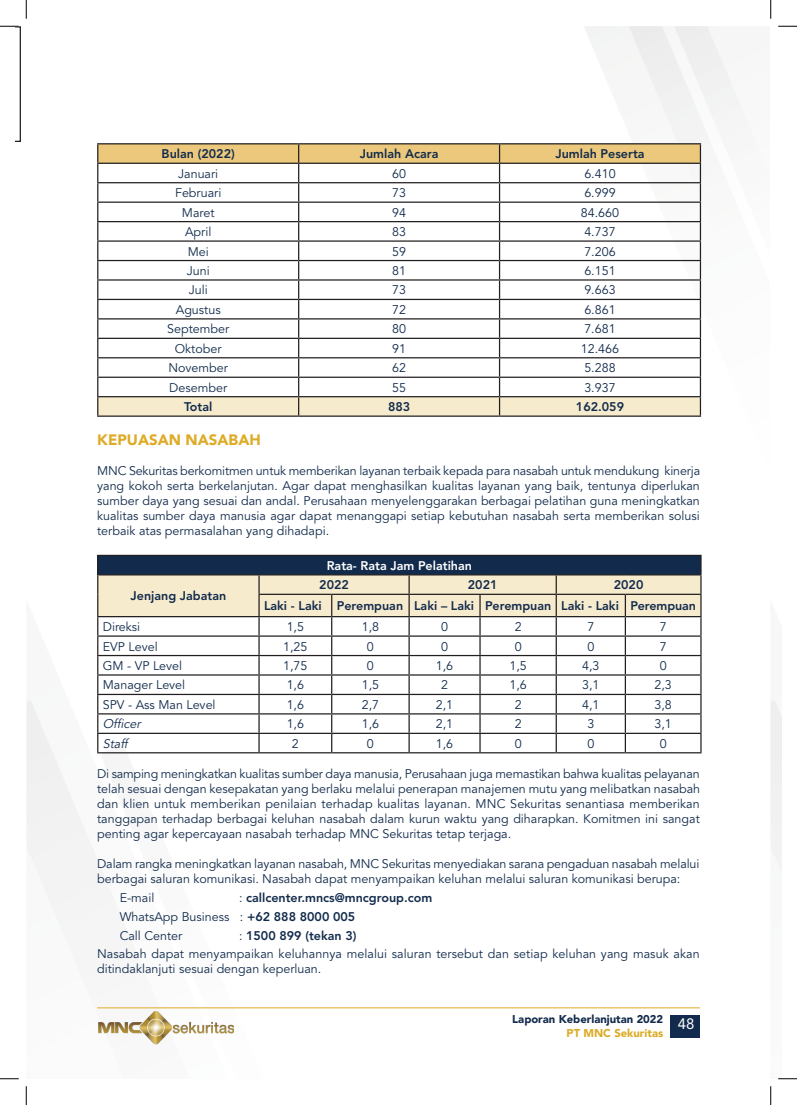
<style>
.page{position:relative;width:797px;height:1105px;background:#fff}
.page>*{position:absolute;margin:0;border:0;box-sizing:border-box;transform-origin:0 0}
.t1{font:900 15px "Avenir LT Pro";color:#ddab25}
.t2{font:15px "Avenir LT Pro";color:#fff}
.t3{font:12.5px/15px "Avenir LT Pro";color:#122b4c;text-align:justify}
.t4{font:800 12.5px "Avenir LT Pro";color:#122b4c}
.t5{font:800 12.5px "Avenir LT Pro";color:#fff}
.t6{font:italic 12.5px "Avenir LT Pro";color:#122b4c}
.t7{font:900 11.25px "Avenir LT Pro";color:#122b4c}
.t8{font:900 11.25px "Avenir LT Pro";color:#dcab26}
.s1{font-weight:400}
.s2{font-weight:800}
</style>
<div class="page">
<img style="left:27px;top:26px;width:754px;height:1012px">
<div style="left:670px;top:1015px;width:30px;height:22px;background:#122b4c"></div>
<img style="left:97px;top:1011px;width:136px;height:34px">
<hr style="left:97px;top:1007px;width:603px;height:1px;background:#ddab25">
<hr style="left:97px;top:143px;width:202px;height:1px;background:#231f20">
<hr style="left:299px;top:143px;width:200px;height:1px;background:#231f20">
<hr style="left:499px;top:143px;width:202px;height:1px;background:#231f20">
<svg style="left:97px;top:144px;width:604px;height:271px"></svg>
<hr style="left:97px;top:415px;width:202px;height:2px;background:#231f20">
<hr style="left:299px;top:415px;width:200px;height:2px;background:#231f20">
<hr style="left:499px;top:415px;width:202px;height:2px;background:#231f20">
<hr style="left:97px;top:555px;width:162px;height:1px;background:#231f20">
<hr style="left:259px;top:555px;width:73px;height:1px;background:#231f20">
<hr style="left:332px;top:555px;width:77px;height:1px;background:#231f20">
<hr style="left:409px;top:555px;width:71px;height:1px;background:#231f20">
<hr style="left:480px;top:555px;width:76px;height:1px;background:#231f20">
<hr style="left:556px;top:555px;width:69px;height:1px;background:#231f20">
<hr style="left:625px;top:555px;width:76px;height:1px;background:#231f20">
<svg style="left:97px;top:556px;width:604px;height:196px"></svg>
<hr style="left:97px;top:752px;width:162px;height:1px;background:#231f20">
<hr style="left:259px;top:752px;width:73px;height:1px;background:#231f20">
<hr style="left:332px;top:752px;width:77px;height:1px;background:#231f20">
<hr style="left:409px;top:752px;width:71px;height:1px;background:#231f20">
<hr style="left:480px;top:752px;width:76px;height:1px;background:#231f20">
<hr style="left:556px;top:752px;width:69px;height:1px;background:#231f20">
<hr style="left:625px;top:752px;width:76px;height:1px;background:#231f20">
<svg style="left:0;top:25px;width:21px;height:117px"></svg>
<svg style="left:778px;top:25px;width:19px;height:2px"></svg>
<svg style="left:0;top:1078px;width:19px;height:1px"></svg>
<svg style="left:778px;top:1078px;width:19px;height:1px"></svg>
<svg style="left:25px;top:0;width:2px;height:19px"></svg>
<svg style="left:25px;top:1086px;width:2px;height:19px"></svg>
<svg style="left:770px;top:0;width:1px;height:19px"></svg>
<svg style="left:770px;top:1086px;width:1px;height:19px"></svg>
<p class="t4" style="left:162px;top:147px;width:75px">Bulan (2022)</p>
<p class="t4" style="left:360px;top:147px;width:80px">Jumlah Acara</p>
<p class="t4" style="left:555px;top:147px;width:91px">Jumlah Peserta</p>
<p class="t3" style="left:178px;top:166px;width:42px">Januari</p>
<p class="t3" style="left:392px;top:166px;width:15px">60</p>
<p class="t3" style="left:584px;top:166px;width:33px">6.410</p>
<p class="t3" style="left:175px;top:186px;width:48px">Februari</p>
<p class="t3" style="left:392px;top:186px;width:15px">73</p>
<p class="t3" style="left:584px;top:186px;width:33px">6.999</p>
<p class="t3" style="left:182px;top:205px;width:34px">Maret</p>
<p class="t3" style="left:392px;top:205px;width:15px">94</p>
<p class="t3" style="left:581px;top:205px;width:40px">84.660</p>
<p class="t3" style="left:185px;top:224px;width:28px">April</p>
<p class="t3" style="left:392px;top:224px;width:15px">83</p>
<p class="t3" style="left:584px;top:224px;width:33px">4.737</p>
<p class="t3" style="left:188px;top:244px;width:23px">Mei</p>
<p class="t3" style="left:392px;top:244px;width:15px">59</p>
<p class="t3" style="left:584px;top:244px;width:33px">7.206</p>
<p class="t3" style="left:187px;top:263px;width:24px">Juni</p>
<p class="t3" style="left:392px;top:263px;width:15px">81</p>
<p class="t3" style="left:584px;top:263px;width:33px">6.151</p>
<p class="t3" style="left:189px;top:283px;width:20px">Juli</p>
<p class="t3" style="left:392px;top:283px;width:15px">73</p>
<p class="t3" style="left:584px;top:283px;width:33px">9.663</p>
<p class="t3" style="left:176px;top:302px;width:46px">Agustus</p>
<p class="t3" style="left:392px;top:302px;width:15px">72</p>
<p class="t3" style="left:584px;top:302px;width:33px">6.861</p>
<p class="t3" style="left:167px;top:322px;width:64px">September</p>
<p class="t3" style="left:392px;top:322px;width:15px">80</p>
<p class="t3" style="left:584px;top:322px;width:33px">7.681</p>
<p class="t3" style="left:175px;top:341px;width:48px">Oktober</p>
<p class="t3" style="left:392px;top:341px;width:15px">91</p>
<p class="t3" style="left:581px;top:341px;width:40px">12.466</p>
<p class="t3" style="left:168px;top:361px;width:61px">November</p>
<p class="t3" style="left:392px;top:361px;width:15px">62</p>
<p class="t3" style="left:584px;top:361px;width:33px">5.288</p>
<p class="t3" style="left:169px;top:380px;width:59px">Desember</p>
<p class="t3" style="left:392px;top:380px;width:15px">55</p>
<p class="t3" style="left:584px;top:380px;width:33px">3.937</p>
<p class="t4" style="left:184px;top:399px;width:30px">Total</p>
<p class="t4" style="left:388px;top:399px;width:24px">883</p>
<p class="t4" style="left:576px;top:399px;width:50px">162.059</p>
<p class="t1" style="left:97px;top:430px;width:165px">KEPUASAN NASABAH</p>
<p class="t3" style="left:97px;top:463px;width:604px">MNC Sekuritas berkomitmen untuk memberikan layanan terbaik kepada para nasabah untuk mendukung kinerja yang kokoh serta berkelanjutan. Agar dapat menghasilkan kualitas layanan yang baik, tentunya diperlukan sumber daya yang sesuai dan andal. Perusahaan menyelenggarakan berbagai pelatihan guna meningkatkan kualitas sumber daya manusia agar dapat menanggapi setiap kebutuhan nasabah serta memberikan solusi terbaik atas permasalahan yang dihadapi.</p>
<p class="t5" style="left:327px;top:558px;width:147px">Rata- Rata Jam Pelatihan</p>
<p class="t4" style="left:131px;top:589px;width:97px">Jenjang Jabatan</p>
<p class="t4" style="left:319px;top:578px;width:31px">2022</p>
<p class="t4" style="left:468px;top:578px;width:31px">2021</p>
<p class="t4" style="left:613px;top:578px;width:31px">2020</p>
<p class="t4" style="left:264px;top:598px;width:59px">Laki - Laki</p>
<p class="t4" style="left:337px;top:598px;width:68px">Perempuan</p>
<p class="t4" style="left:414px;top:598px;width:61px">Laki – Laki</p>
<p class="t4" style="left:485px;top:598px;width:68px">Perempuan</p>
<p class="t4" style="left:561px;top:598px;width:59px">Laki - Laki</p>
<p class="t4" style="left:630px;top:598px;width:67px">Perempuan</p>
<p class="t3" style="left:103px;top:619px;width:39px">Direksi</p>
<p class="t3" style="left:287px;top:619px;width:19px">1,5</p>
<p class="t3" style="left:362px;top:619px;width:19px">1,8</p>
<p class="t3" style="left:441px;top:619px;width:8px">0</p>
<p class="t3" style="left:514px;top:619px;width:8px">2</p>
<p class="t3" style="left:587px;top:619px;width:8px">7</p>
<p class="t3" style="left:659px;top:619px;width:8px">7</p>
<p class="t3" style="left:103px;top:639px;width:56px">EVP Level</p>
<p class="t3" style="left:283px;top:639px;width:26px">1,25</p>
<p class="t3" style="left:367px;top:639px;width:8px">0</p>
<p class="t3" style="left:441px;top:639px;width:8px">0</p>
<p class="t3" style="left:514px;top:639px;width:8px">0</p>
<p class="t3" style="left:587px;top:639px;width:8px">0</p>
<p class="t3" style="left:659px;top:639px;width:8px">7</p>
<p class="t3" style="left:103px;top:658px;width:81px">GM - VP Level</p>
<p class="t3" style="left:283px;top:658px;width:26px">1,75</p>
<p class="t3" style="left:367px;top:658px;width:8px">0</p>
<p class="t3" style="left:436px;top:658px;width:19px">1,6</p>
<p class="t3" style="left:509px;top:658px;width:19px">1,5</p>
<p class="t3" style="left:582px;top:658px;width:19px">4,3</p>
<p class="t3" style="left:659px;top:658px;width:8px">0</p>
<p class="t3" style="left:103px;top:678px;width:84px">Manager Level</p>
<p class="t3" style="left:287px;top:678px;width:19px">1,6</p>
<p class="t3" style="left:362px;top:678px;width:19px">1,5</p>
<p class="t3" style="left:441px;top:678px;width:8px">2</p>
<p class="t3" style="left:509px;top:678px;width:19px">1,6</p>
<p class="t3" style="left:582px;top:678px;width:19px">3,1</p>
<p class="t3" style="left:654px;top:678px;width:19px">2,3</p>
<p class="t3" style="left:103px;top:697px;width:114px">SPV - Ass Man Level</p>
<p class="t3" style="left:287px;top:697px;width:19px">1,6</p>
<p class="t3" style="left:362px;top:697px;width:19px">2,7</p>
<p class="t3" style="left:436px;top:697px;width:19px">2,1</p>
<p class="t3" style="left:514px;top:697px;width:8px">2</p>
<p class="t3" style="left:582px;top:697px;width:19px">4,1</p>
<p class="t3" style="left:654px;top:697px;width:19px">3,8</p>
<p class="t6" style="left:103px;top:717px;width:42px">Officer</p>
<p class="t3" style="left:287px;top:717px;width:19px">1,6</p>
<p class="t3" style="left:362px;top:717px;width:19px">1,6</p>
<p class="t3" style="left:436px;top:717px;width:19px">2,1</p>
<p class="t3" style="left:514px;top:717px;width:8px">2</p>
<p class="t3" style="left:587px;top:717px;width:8px">3</p>
<p class="t3" style="left:654px;top:717px;width:19px">3,1</p>
<p class="t6" style="left:103px;top:736px;width:26px">Staff</p>
<p class="t3" style="left:292px;top:736px;width:8px">2</p>
<p class="t3" style="left:367px;top:736px;width:8px">0</p>
<p class="t3" style="left:436px;top:736px;width:19px">1,6</p>
<p class="t3" style="left:514px;top:736px;width:8px">0</p>
<p class="t3" style="left:587px;top:736px;width:8px">0</p>
<p class="t3" style="left:659px;top:736px;width:8px">0</p>
<p class="t3" style="left:97px;top:767px;width:604px">Di samping meningkatkan kualitas sumber daya manusia, Perusahaan juga memastikan bahwa kualitas pelayanan telah sesuai dengan kesepakatan yang berlaku melalui penerapan manajemen mutu yang melibatkan nasabah dan klien untuk memberikan penilaian terhadap kualitas layanan. MNC Sekuritas senantiasa memberikan tanggapan terhadap berbagai keluhan nasabah dalam kurun waktu yang diharapkan. Komitmen ini sangat penting agar kepercayaan nasabah terhadap MNC Sekuritas tetap terjaga.</p>
<p class="t3" style="left:97px;top:857px;width:603px">Dalam rangka meningkatkan layanan nasabah, MNC Sekuritas menyediakan sarana pengaduan nasabah melalui berbagai saluran komunikasi. Nasabah dapat menyampaikan keluhan melalui saluran komunikasi berupa:</p>
<p class="t3" style="left:120px;top:891px;width:36px">E-mail</p>
<p class="t4" style="left:239px;top:890px;width:195px"><span class="s1">:</span> callcenter.mncs@mncgroup.com</p>
<p class="t3" style="left:120px;top:909px;width:237px">WhatsApp Business : <span class="s2">+62 888 8000 005</span></p>
<p class="t3" style="left:120px;top:928px;width:64px">Call Center</p>
<p class="t4" style="left:239px;top:928px;width:119px"><span class="s1">:</span> 1500 899 (tekan 3)</p>
<p class="t3" style="left:97px;top:947px;width:604px">Nasabah dapat menyampaikan keluhannya melalui saluran tersebut dan setiap keluhan yang masuk akan ditindaklanjuti sesuai dengan keperluan.</p>
<p class="t7" style="left:512px;top:1013px;width:152px">Laporan Keberlanjutan 2022</p>
<p class="t8" style="left:566px;top:1026px;width:98px">PT MNC Sekuritas</p>
<p class="t2" style="left:678px;top:1015px;width:18px">48</p>
</div>
